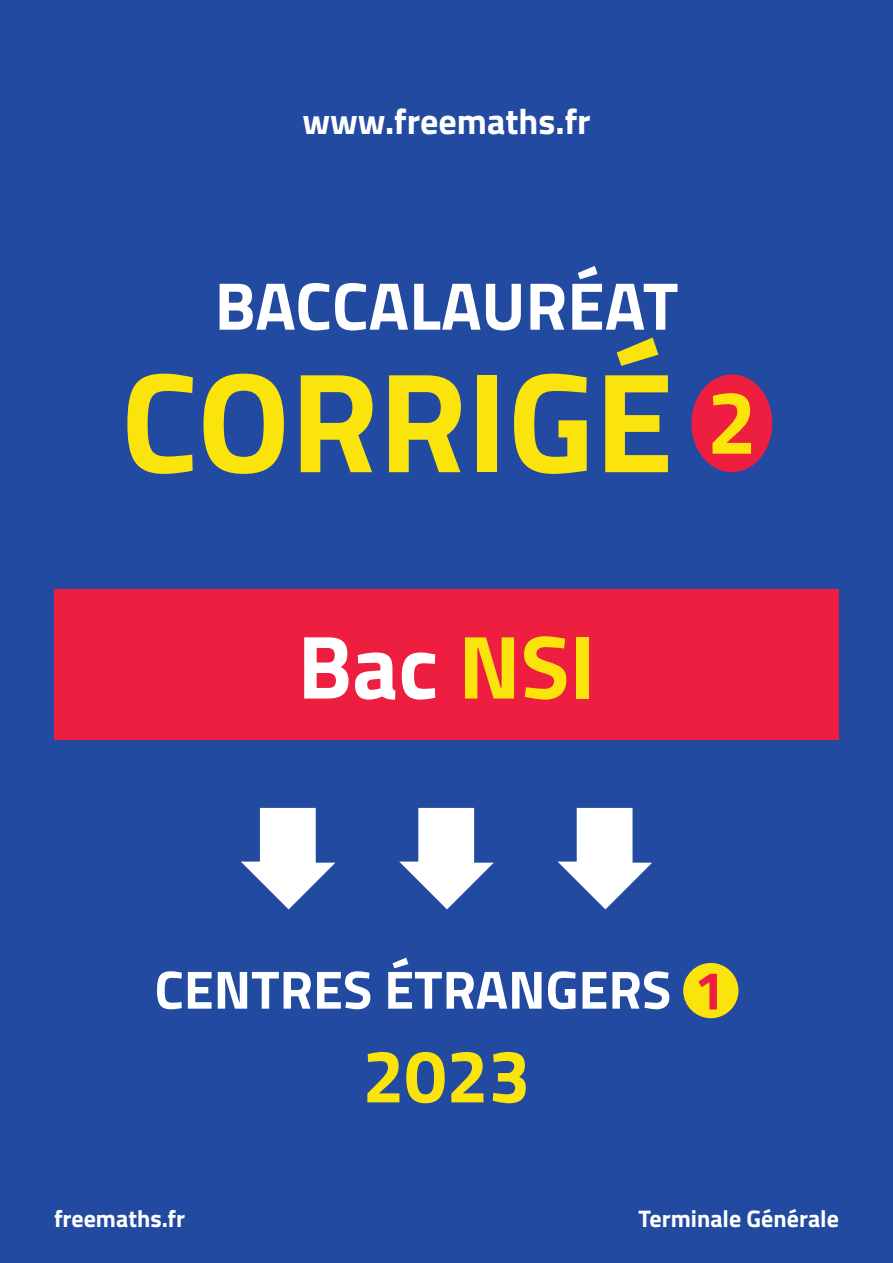
<style>
.page{position:relative;width:893px;height:1263px;background:#214aa0}
.page>*{position:absolute;margin:0;border:0;box-sizing:border-box;transform-origin:0 0}
.t1{font:700 142.5px "Titillium";color:#fbe30c}
.t2{font:700 90px "Titillium";color:#fff}
.t3{font:700 75px "Titillium";color:#fbe30c}
.t4{font:700 67.5px "Titillium";color:#fff}
.t5{font:700 54px "Titillium";color:#fff}
.t6{font:700 36px "Titillium";color:#fff}
.t7{font:700 24px "Titillium";color:#fff}
.s1{font-size:90px}
.s2{color:#fbe30c}
.s3{color:#ed1e40}
</style>
<div class="page">
<div style="left:691px;top:374px;width:81px;height:98px;background:#ed1e40;border-radius:50%"></div>
<svg style="left:241px;top:808px;width:94px;height:101px"></svg>
<svg style="left:399px;top:808px;width:95px;height:101px"></svg>
<svg style="left:558px;top:808px;width:94px;height:101px"></svg>
<div style="left:54px;top:589px;width:785px;height:151px;background:#ed1e40"></div>
<div style="left:683px;top:963px;width:55px;height:55px;background:#fbe30c;border-radius:50%"></div>
<h3 class="t6" style="left:302px;top:94px;width:290px">www.freemaths.fr</h3>
<h3 class="t4" style="left:215px;top:254px;width:465px">BACCALAURÉAT</h3>
<h1 class="t1" style="left:121px;top:313px;width:638px">CORRIGÉ <span class="s1">2</span></h1>
<h2 class="t2" style="left:298px;top:598px;width:299px">Bac <span class="s2">NSI</span></h2>
<p class="t5" style="left:154px;top:948px;width:572px">CENTRES ÉTRANGERS <span class="s3">1</span></p>
<h3 class="t3" style="left:362px;top:1019px;width:169px">2023</h3>
<p class="t7" style="left:54px;top:1200px;width:133px">freemaths.fr</p>
<p class="t7" style="left:639px;top:1200px;width:202px">Terminale Générale</p>
</div>
